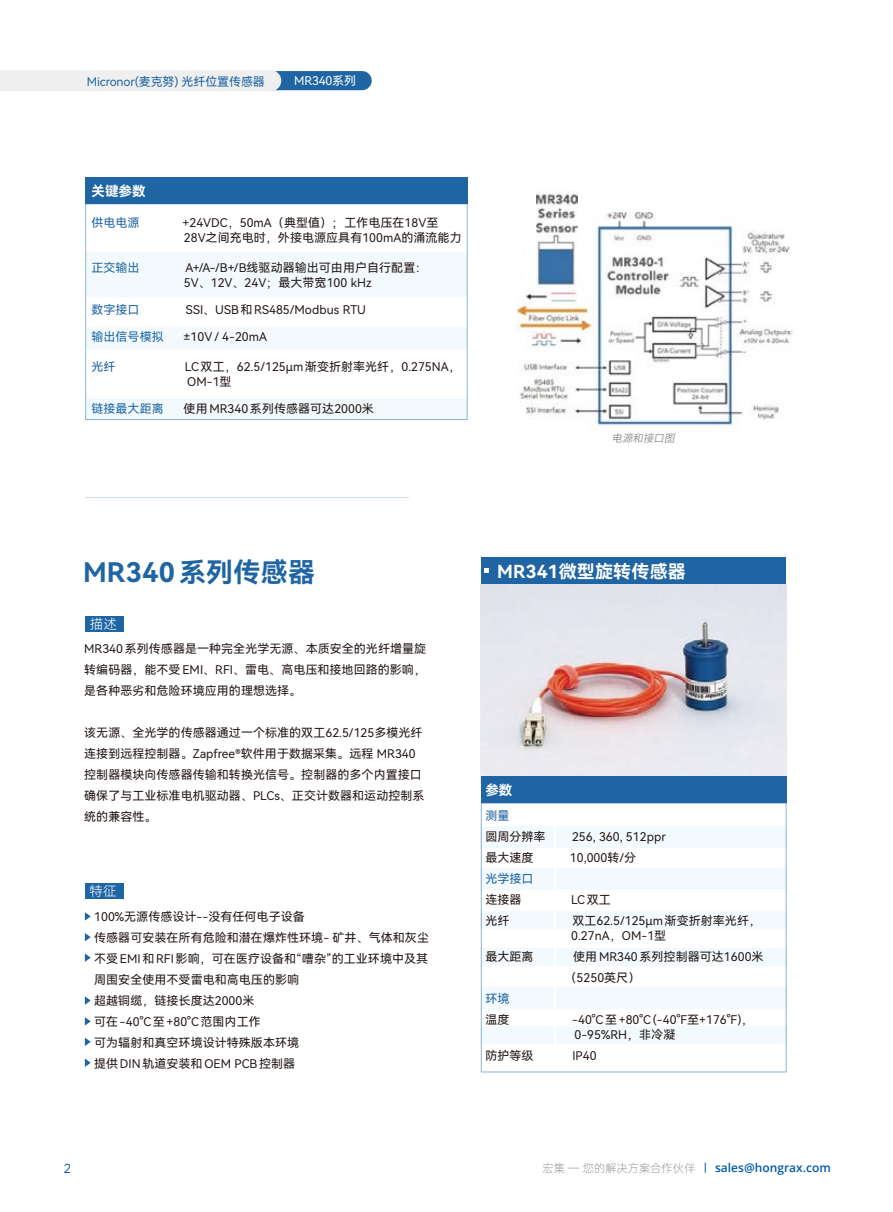
<style>
.page{position:relative;width:893px;height:1212px;background:#fff}
.page>*{position:absolute;margin:0;border:0;box-sizing:border-box;transform-origin:0 0}
.t1{font:27px "Harmony OS Sans SC Bold";letter-spacing:.01em;color:#1f65a3}
.t2{font:18px "Harmony OS Sans SC Bold";letter-spacing:.01em;color:#fff}
.t3{font:13.5px "Harmony OS Sans SC Bold";color:#fff}
.t4{font:13.5px "Harmony OS Sans SC Light";color:#fff}
.t5{font:13.2px "Gotham";color:#0959a9;scale:.91 1}
.t6{font:12px/21px "Harmony OS Sans SC";letter-spacing:.005em;color:#221815}
.t7{font:12px "Harmony OS Sans SC";color:#1f65a3}
.t8{font:600 12px "Open Sans";color:#005bac}
.t9{font:12px "Harmony OS Sans SC";letter-spacing:-.01em;color:#fff}
.t10{font:11.25px "OPPO Sans L";color:#787b7d}
.t11{font:italic 10.5px "Source Han Sans CN";color:#898989}
</style>
<div class="page">
<div style="left:480px;top:826px;width:306px;height:21px;background:#f3fafd"></div>
<div style="left:480px;top:868px;width:306px;height:21px;background:#f3fafd"></div>
<div style="left:480px;top:911px;width:307px;height:17px;background:#f3fafd"></div>
<div style="left:481px;top:948px;width:306px;height:17px;background:#f3fafd"></div>
<div style="left:481px;top:987px;width:306px;height:22px;background:#f3fafd"></div>
<div style="left:481px;top:1027px;width:306px;height:17px;background:#f3fafd"></div>
<hr style="left:86px;top:498px;width:323px;height:1px;background:#1f65a3">
<div style="left:85px;top:616px;width:39px;height:16px;background:#1f65a3"></div>
<div style="left:85px;top:883px;width:38px;height:15px;background:#1f65a3"></div>
<img style="left:517px;top:212px;width:276px;height:215px">
<div style="left:86px;top:252px;width:381px;height:45px;background:#f3fafd"></div>
<div style="left:86px;top:327px;width:381px;height:21px;background:#f3fafd"></div>
<div style="left:86px;top:398px;width:381px;height:22px;background:#f3fafd"></div>
<div style="left:85px;top:177px;width:382px;height:27px;background:#1f65a3"></div>
<img style="left:536px;top:190px;width:42px;height:99px">
<svg style="left:85px;top:996px;width:6px;height:9px"></svg>
<svg style="left:85px;top:1017px;width:6px;height:8px"></svg>
<svg style="left:85px;top:1037px;width:6px;height:9px"></svg>
<svg style="left:85px;top:912px;width:6px;height:8px"></svg>
<svg style="left:85px;top:933px;width:6px;height:8px"></svg>
<svg style="left:85px;top:953px;width:6px;height:9px"></svg>
<svg style="left:85px;top:1058px;width:6px;height:9px"></svg>
<div style="left:78px;top:71px;width:294px;height:19px;background:#1f65a3;border-radius:10px"></div>
<div style="left:0;top:70px;width:281px;height:21px;background:#efefef"></div>
<img style="left:481px;top:584px;width:306px;height:200px">
<div style="left:481px;top:776px;width:305px;height:27px;background:#1f65a3"></div>
<div style="left:481px;top:558px;width:305px;height:26px;background:#1f65a3"></div>
<svg style="left:485px;top:569px;width:4px;height:4px"></svg>
<hr style="left:555px;top:816px;width:1px;height:255px;background:#fff">
<p class="t7" style="left:87px;top:73px;width:180px">Micronor(麦克努) 光纤位置传感器</p>
<p class="t9" style="left:294px;top:73px;width:63px">MR340系列</p>
<p class="t3" style="left:91px;top:182px;width:56px">关键参数</p>
<p class="t7" style="left:91px;top:214px;width:50px">供电电源</p>
<p class="t6" style="left:183px;top:215px;width:281px;line-height:15px">+24VDC，50mA（典型值）；工作电压在18V至<br>28V之间充电时，外接电源应具有100mA的涌流能力</p>
<p class="t7" style="left:91px;top:259px;width:50px">正交输出</p>
<p class="t6" style="left:184px;top:260px;width:245px;line-height:15px">A+/A-/B+/B线驱动器输出可由用户自行配置：<br>5V、12V、24V；最大带宽100 kHz</p>
<p class="t7" style="left:91px;top:301px;width:50px">数字接口</p>
<p class="t6" style="left:186px;top:299px;width:182px">SSI、USB和RS485/Modbus RTU</p>
<p class="t7" style="left:91px;top:328px;width:74px">输出信号模拟</p>
<p class="t6" style="left:184px;top:326px;width:85px">±10V / 4-20mA</p>
<p class="t7" style="left:91px;top:358px;width:26px">光纤</p>
<p class="t6" style="left:185px;top:359px;width:277px;line-height:15px">LC双工，62.5/125μm渐变折射率光纤，0.275NA，<br>OM-1型</p>
<p class="t7" style="left:91px;top:400px;width:74px">链接最大距离</p>
<p class="t6" style="left:184px;top:398px;width:192px">使用MR340系列传感器可达2000米</p>
<p class="t11" style="left:612px;top:433px;width:70px">电源和接口图</p>
<h1 class="t1" style="left:83px;top:553px;width:234px">MR340系列传感器</h1>
<p class="t4" style="left:90px;top:614px;width:29px">描述</p>
<p class="t6" style="left:84px;top:638px;width:343px;text-align:justify">MR340系列传感器是一种完全光学无源、本质安全的光纤增量旋转编码器，能不受EMI、RFI、雷电、高电压和接地回路的影响，是各种恶劣和危险环境应用的理想选择。</p>
<p class="t6" style="left:84px;top:722px;width:342px">该无源、全光学的传感器通过一个标准的双工62.5/125多模光纤连接到远程控制器。Zapfree®软件用于数据采集。远程 MR340控制器模块向传感器传输和转换光信号。控制器的多个内置接口确保了与工业标准电机驱动器、PLCs、正交计数器和运动控制系统的兼容性。</p>
<p class="t4" style="left:90px;top:882px;width:29px">特征</p>
<p class="t6" style="left:94px;top:905px;width:336px">100%无源传感设计--没有任何电子设备<br>传感器可安装在所有危险和潜在爆炸性环境- 矿井、气体和灰尘不受EMI和RFI影响，可在医疗设备和“嘈杂”的工业环境中及其周围安全使用不受雷电和高电压的影响<br>超越铜缆，链接长度达2000米<br>可在-40°C至+80°C范围内工作<br>可为辐射和真空环境设计特殊版本环境<br>提供DIN轨道安装和OEM PCB控制器</p>
<p class="t5" style="left:64px;top:1160px;width:9px">2</p>
<h2 class="t2" style="left:497px;top:559px;width:190px">MR341微型旋转传感器</h2>
<p class="t3" style="left:485px;top:781px;width:29px">参数</p>
<p class="t7" style="left:485px;top:807px;width:25px">测量</p>
<p class="t6" style="left:485px;top:825px;width:62px">圆周分辨率</p>
<p class="t6" style="left:572px;top:825px;width:95px">256, 360, 512ppr</p>
<p class="t6" style="left:485px;top:846px;width:50px">最大速度</p>
<p class="t6" style="left:570px;top:846px;width:68px">10,000转/分</p>
<p class="t7" style="left:485px;top:870px;width:49px">光学接口</p>
<p class="t6" style="left:485px;top:888px;width:38px">连接器</p>
<p class="t6" style="left:571px;top:888px;width:41px">LC双工</p>
<p class="t6" style="left:485px;top:909px;width:26px">光纤</p>
<p class="t6" style="left:571px;top:912px;width:191px;line-height:15px">双工62.5/125μm渐变折射率光纤，<br>0.27nA，OM-1型</p>
<p class="t6" style="left:485px;top:945px;width:50px">最大距离</p>
<p class="t6" style="left:565px;top:945px;width:200px;text-indent:9px">使用MR340系列控制器可达1600米（5250英尺）</p>
<p class="t7" style="left:485px;top:990px;width:25px">环境</p>
<p class="t6" style="left:485px;top:1008px;width:26px">温度</p>
<p class="t6" style="left:572px;top:1011px;width:183px;line-height:15px">-40°C至+80°C(-40°F至+176°F)，<br>0-95%RH，非冷凝</p>
<p class="t6" style="left:485px;top:1044px;width:50px">防护等级</p>
<p class="t6" style="left:572px;top:1044px;width:26px">IP40</p>
<p class="t10" style="left:542px;top:1159px;width:154px">宏集 — 您的解决方案合作伙伴</p>
<p class="t8" style="left:715px;top:1159px;width:117px">sales@hongrax.com</p>
</div>
